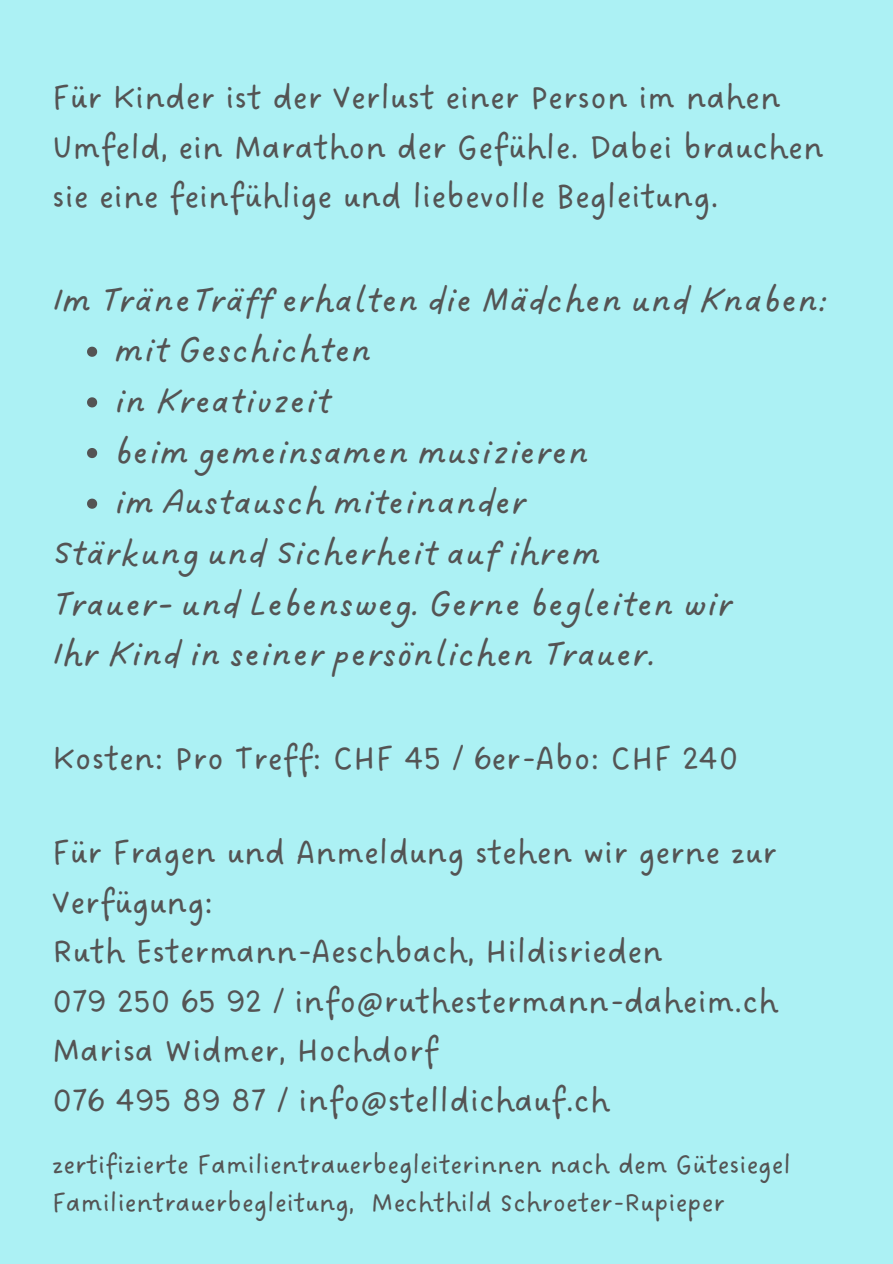
<style>
.page{position:relative;width:893px;height:1264px;background:#fff}
.page>*{position:absolute;margin:0;border:0;box-sizing:border-box;transform-origin:0 0}
.t1{font:36.9px "DO Sans Slanted";color:#545454}
.t2{font:35.55px/49.5px "DO Sans Regular";color:#545454}
.t3{font:28.05px/38.2px "DO Sans Regular";color:#545454}
</style>
<div class="page">
<div style="left:0;top:0;width:892px;height:1263px;background:#acf1f4"></div>
<svg style="left:87px;top:347px;width:10px;height:10px"></svg>
<svg style="left:87px;top:397px;width:10px;height:10px"></svg>
<svg style="left:87px;top:448px;width:10px;height:10px"></svg>
<svg style="left:87px;top:498px;width:10px;height:11px"></svg>
<p class="t2" style="left:52px;top:74px;width:773px">Für Kinder ist der Verlust einer Person im nahen<br>Umfeld, ein Marathon der Gefühle. Dabei brauchen sie eine feinfühlige und liebevolle Begleitung.</p>
<p class="t1" style="left:52px;top:277px;width:777px">Im TräneTräff erhalten die Mädchen und Knaben:</p>
<p class="t1" style="left:115px;top:327px;width:259px">mit Geschichten</p>
<p class="t1" style="left:115px;top:378px;width:218px">in Kreativzeit</p>
<p class="t1" style="left:115px;top:428px;width:476px">beim gemeinsamen musizieren</p>
<p class="t1" style="left:115px;top:479px;width:413px">im Austausch miteinander</p>
<p class="t1" style="left:52px;top:530px;width:550px">Stärkung und Sicherheit auf ihrem</p>
<p class="t1" style="left:52px;top:580px;width:682px">Trauer- und Lebensweg. Gerne begleiten wir</p>
<p class="t1" style="left:52px;top:631px;width:605px">Ihr Kind in seiner persönlichen Trauer.</p>
<p class="t2" style="left:52px;top:735px;width:687px">Kosten: Pro Treff: CHF 45 / 6er-Abo: CHF 240</p>
<p class="t2" style="left:52px;top:829px;width:727px">Für Fragen und Anmeldung stehen wir gerne zur Verfügung:<br>Ruth Estermann-Aeschbach, Hildisrieden<br>079 250 65 92 / info@ruthestermann-daheim.ch Marisa Widmer, Hochdorf<br>076 495 89 87 / info@stelldichauf.ch</p>
<p class="t3" style="left:52px;top:1146px;width:740px">zertifizierte Familientrauerbegleiterinnen nach dem Gütesiegel<br>Familientrauerbegleitung, Mechthild Schroeter-Rupieper</p>
</div>
